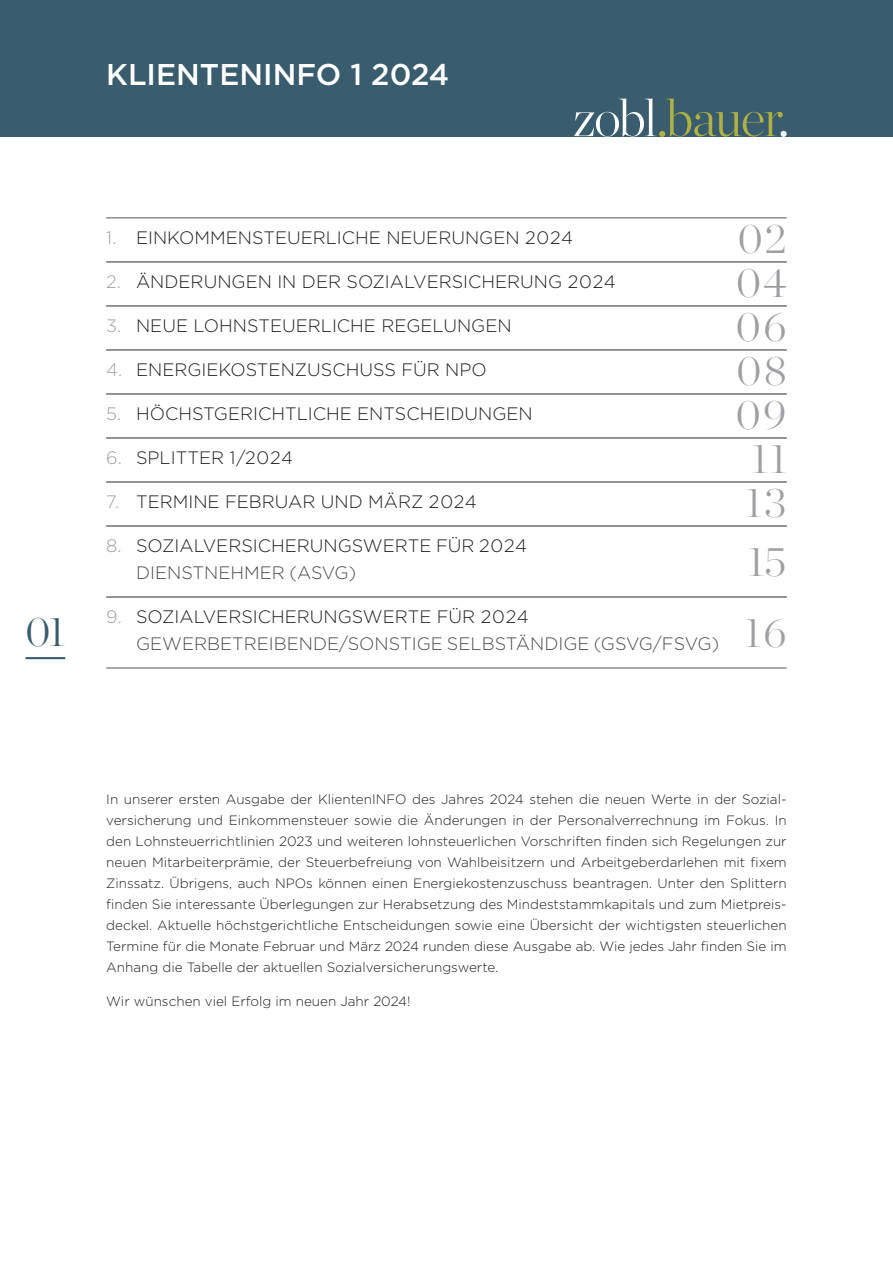
<style>
.page{position:relative;width:893px;height:1263px;background:#fff}
.page>*{position:absolute;margin:0;border:0;box-sizing:border-box;transform-origin:0 0}
.t1{font:200 42px "Chronicle Display";letter-spacing:.05em;color:#9d9fa2}
.t2{font:200 42px "Chronicle Display";color:#395d6e}
.t3{font:500 30px "Gotham";color:#fff}
.t4{font:300 18px/27px "Gotham";color:#231f20}
.t5{font:300 18px/27px "Gotham";color:#4b4c4d}
.Copy_Abstand_7{font:300 13.5px/21px "Gotham";color:#231f20;text-align:justify}
.s1{color:#9d9fa2}
.s2{color:#4b4c4d}
.s3{color:#231f20}
</style>
<div class="page">
<div style="left:0;top:0;width:893px;height:136px;background:#395d6e"></div>
<svg style="left:574px;top:99px;width:209px;height:38px"></svg>
<div style="left:780px;top:131px;width:7px;height:6px;background:#fff;border-radius:50%"></div>
<hr style="left:26px;top:657px;width:39px;height:2px;background:#395d6e">
<hr style="left:106px;top:217px;width:681px;height:2px;background:#8a8c8f">
<hr style="left:106px;top:261px;width:681px;height:2px;background:#8a8c8f">
<hr style="left:106px;top:305px;width:681px;height:2px;background:#8a8c8f">
<hr style="left:106px;top:349px;width:681px;height:2px;background:#8a8c8f">
<hr style="left:106px;top:393px;width:681px;height:2px;background:#8a8c8f">
<hr style="left:106px;top:437px;width:681px;height:2px;background:#8a8c8f">
<hr style="left:106px;top:481px;width:681px;height:2px;background:#8a8c8f">
<hr style="left:106px;top:525px;width:681px;height:2px;background:#8a8c8f">
<hr style="left:106px;top:596px;width:681px;height:2px;background:#8a8c8f">
<hr style="left:106px;top:667px;width:681px;height:2px;background:#8a8c8f">
<h2 class="t3" style="left:106px;top:55px;width:345px">KLIENTENINFO 1 2024</h2>
<h1 class="t2" style="left:26px;top:600px;width:41px">01</h1>
<p class="t4" style="left:106px;top:224px;width:468px"><span class="s1">1.</span> EINKOMMENSTEUERLICHE NEUERUNGEN 2024</p>
<p class="t1" style="left:738px;top:207px;width:51px">02</p>
<p class="t4" style="left:106px;top:268px;width:511px"><span class="s1">2.</span> ÄNDERUNGEN IN DER SOZIALVERSICHERUNG 2024</p>
<p class="t1" style="left:736px;top:251px;width:52px">04</p>
<p class="t4" style="left:106px;top:312px;width:407px"><span class="s1">3.</span> NEUE LOHNSTEUERLICHE REGELUNGEN</p>
<p class="t1" style="left:736px;top:295px;width:52px">06</p>
<p class="t4" style="left:106px;top:356px;width:382px"><span class="s1">4.</span> ENERGIEKOSTENZUSCHUSS FÜR NPO</p>
<p class="t1" style="left:736px;top:339px;width:52px">08</p>
<p class="t4" style="left:106px;top:400px;width:428px"><span class="s1">5.</span> HÖCHSTGERICHTLICHE ENTSCHEIDUNGEN</p>
<p class="t1" style="left:736px;top:383px;width:52px">09</p>
<p class="t4" style="left:106px;top:444px;width:188px"><span class="s1">6.</span> SPLITTER 1/2024</p>
<p class="t1" style="left:752px;top:427px;width:36px">11</p>
<p class="t4" style="left:106px;top:488px;width:372px"><span class="s1">7.</span> TERMINE FEBRUAR UND MÄRZ 2024</p>
<p class="t1" style="left:746px;top:471px;width:42px">13</p>
<p class="t4" style="left:136px;top:532px;width:392px;text-indent:-30px"><span class="s1">8.</span> SOZIALVERSICHERUNGSWERTE FÜR 2024<br><span class="s2">DIENSTNEHMER (ASVG)</span></p>
<p class="t1" style="left:748px;top:530px;width:40px">15</p>
<p class="t5" style="left:136px;top:603px;width:585px;text-indent:-30px"><span class="s1">9.</span> <span class="s3">SOZIALVERSICHERUNGSWERTE FÜR 2024<br></span>GEWERBETREIBENDE/SONSTIGE SELBSTÄNDIGE (GSVG/FSVG)</p>
<p class="t1" style="left:745px;top:601px;width:43px">16</p>
<p class="Copy_Abstand_7" style="left:106px;top:788px;width:682px">In unserer ersten Ausgabe der KlientenINFO des Jahres 2024 stehen die neuen Werte in der Sozial&shy;versicherung und Einkommensteuer sowie die Änderungen in der Personalverrechnung im Fokus. In den Lohnsteuerrichtlinien 2023 und weiteren lohnsteuerlichen Vorschriften finden sich Regelungen zur neuen Mitarbeiterprämie, der Steuerbefreiung von Wahlbeisitzern und Arbeitgeberdarlehen mit fixem Zinssatz. Übrigens, auch NPOs können einen Energiekostenzuschuss beantragen. Unter den Splittern finden Sie interessante Überlegungen zur Herabsetzung des Mindeststammkapitals und zum Mietpreis&shy;deckel. Aktuelle höchstgerichtliche Entscheidungen sowie eine Übersicht der wichtigsten steuerlichen Termine für die Monate Februar und März 2024 runden diese Ausgabe ab. Wie jedes Jahr finden Sie im Anhang die Tabelle der aktuellen Sozialversicherungswerte.</p>
<p class="Copy_Abstand_7" style="left:106px;top:990px;width:306px">Wir wünschen viel Erfolg im neuen Jahr 2024!</p>
</div>
